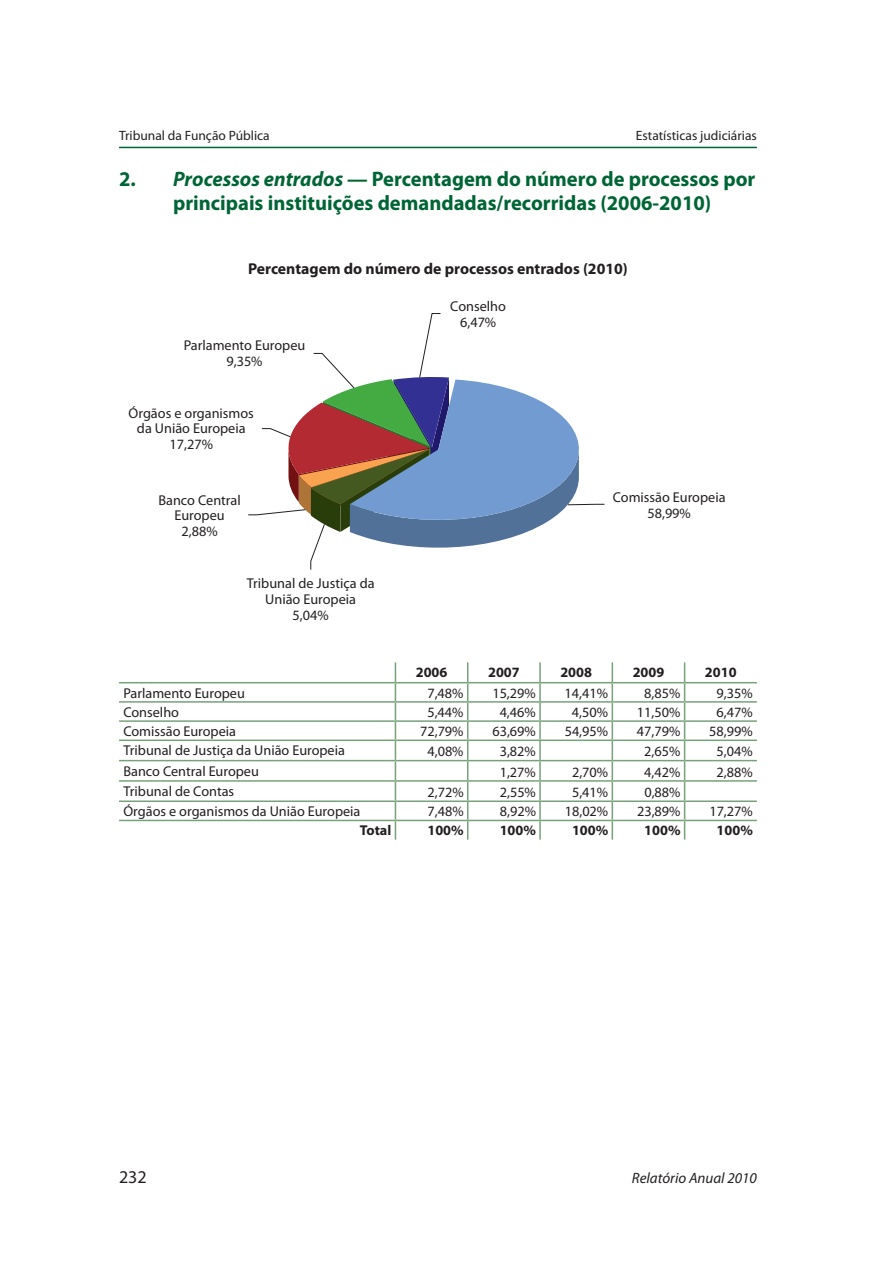
<style>
.page{position:relative;width:893px;height:1263px;background:#fff}
.page>*{position:absolute;margin:0;border:0;box-sizing:border-box;transform-origin:0 0}
.t1{font:700 21px/24px "Myriad Pro";color:#006535;text-align:center}
.t2{font:18px "Myriad Pro";color:#231f20}
.t3{font:700 15.75px "Myriad Pro";color:#231f20}
.t4{font:italic 15px "Myriad Pro";color:#231f20}
.t5{font:14.25px/15.8px "Myriad Pro";color:#231f20;text-align:center}
.t6{font:700 14.25px "Myriad Pro";color:#231f20}
.t7{font:13.5px "Myriad Pro";color:#231f20}
.s1{font-style:italic}
</style>
<div class="page">
<hr style="left:119px;top:147px;width:638px;height:1px;background:#006535">
<svg style="left:248px;top:313px;width:356px;height:257px"></svg>
<hr style="left:539px;top:662px;width:2px;height:20px;background:#77a279">
<hr style="left:119px;top:682px;width:276px;height:1px;background:#77a279">
<hr style="left:395px;top:682px;width:73px;height:1px;background:#77a279">
<hr style="left:468px;top:682px;width:72px;height:1px;background:#77a279">
<hr style="left:540px;top:682px;width:72px;height:1px;background:#77a279">
<hr style="left:612px;top:682px;width:73px;height:1px;background:#77a279">
<hr style="left:685px;top:682px;width:72px;height:1px;background:#77a279">
<hr style="left:119px;top:701px;width:276px;height:2px;background:#77a279">
<hr style="left:395px;top:701px;width:73px;height:2px;background:#77a279">
<hr style="left:468px;top:701px;width:72px;height:2px;background:#77a279">
<hr style="left:540px;top:701px;width:72px;height:2px;background:#77a279">
<hr style="left:612px;top:701px;width:73px;height:2px;background:#77a279">
<hr style="left:685px;top:701px;width:72px;height:2px;background:#77a279">
<hr style="left:119px;top:720px;width:276px;height:2px;background:#77a279">
<hr style="left:395px;top:720px;width:73px;height:2px;background:#77a279">
<hr style="left:468px;top:720px;width:72px;height:2px;background:#77a279">
<hr style="left:540px;top:720px;width:72px;height:2px;background:#77a279">
<hr style="left:612px;top:720px;width:73px;height:2px;background:#77a279">
<hr style="left:685px;top:720px;width:72px;height:2px;background:#77a279">
<hr style="left:119px;top:739px;width:276px;height:2px;background:#77a279">
<hr style="left:395px;top:739px;width:73px;height:2px;background:#77a279">
<hr style="left:468px;top:739px;width:72px;height:2px;background:#77a279">
<hr style="left:540px;top:739px;width:72px;height:2px;background:#77a279">
<hr style="left:612px;top:739px;width:73px;height:2px;background:#77a279">
<hr style="left:685px;top:739px;width:72px;height:2px;background:#77a279">
<hr style="left:119px;top:760px;width:276px;height:1px;background:#77a279">
<hr style="left:395px;top:760px;width:73px;height:1px;background:#77a279">
<hr style="left:468px;top:760px;width:72px;height:1px;background:#77a279">
<hr style="left:540px;top:760px;width:72px;height:1px;background:#77a279">
<hr style="left:612px;top:760px;width:73px;height:1px;background:#77a279">
<hr style="left:685px;top:760px;width:72px;height:1px;background:#77a279">
<hr style="left:119px;top:780px;width:276px;height:2px;background:#77a279">
<hr style="left:395px;top:780px;width:73px;height:2px;background:#77a279">
<hr style="left:468px;top:780px;width:72px;height:2px;background:#77a279">
<hr style="left:540px;top:780px;width:72px;height:2px;background:#77a279">
<hr style="left:612px;top:780px;width:73px;height:2px;background:#77a279">
<hr style="left:685px;top:780px;width:72px;height:2px;background:#77a279">
<hr style="left:119px;top:800px;width:276px;height:2px;background:#77a279">
<hr style="left:395px;top:800px;width:73px;height:2px;background:#77a279">
<hr style="left:468px;top:800px;width:72px;height:2px;background:#77a279">
<hr style="left:540px;top:800px;width:72px;height:2px;background:#77a279">
<hr style="left:612px;top:800px;width:73px;height:2px;background:#77a279">
<hr style="left:685px;top:800px;width:72px;height:2px;background:#77a279">
<hr style="left:119px;top:820px;width:276px;height:1px;background:#77a279">
<hr style="left:395px;top:820px;width:73px;height:1px;background:#77a279">
<svg style="left:395px;top:662px;width:1px;height:178px"></svg>
<hr style="left:468px;top:820px;width:72px;height:1px;background:#77a279">
<svg style="left:467px;top:662px;width:1px;height:178px"></svg>
<hr style="left:540px;top:820px;width:72px;height:1px;background:#77a279">
<svg style="left:539px;top:683px;width:2px;height:157px"></svg>
<hr style="left:612px;top:820px;width:73px;height:1px;background:#77a279">
<svg style="left:612px;top:662px;width:1px;height:178px"></svg>
<hr style="left:685px;top:820px;width:72px;height:1px;background:#77a279">
<svg style="left:684px;top:662px;width:1px;height:178px"></svg>
<p class="t7" style="left:119px;top:127px;width:152px">Tribunal da Função Pública</p>
<p class="t7" style="left:636px;top:127px;width:122px">Estatísticas judiciárias</p>
<h1 class="t1" style="left:119px;top:166px;width:638px">2. <span class="s1">Processos entrados</span> — Percentagem do número de processos por principais instituições demandadas/recorridas (2006-2010)</h1>
<p class="t3" style="left:248px;top:259px;width:381px">Percentagem do número de processos entrados (2010)</p>
<p class="t5" style="left:184px;top:338px;width:123px">Parlamento Europeu<br>9,35%</p>
<p class="t5" style="left:129px;top:405px;width:127px">Órgãos e organismos da União Europeia<br>17,27%</p>
<p class="t5" style="left:158px;top:492px;width:84px">Banco Central<br>Europeu<br>2,88%</p>
<p class="t5" style="left:247px;top:575px;width:129px">Tribunal de Justiça da<br>União Europeia<br>5,04%</p>
<p class="t5" style="left:450px;top:299px;width:57px">Conselho<br>6,47%</p>
<p class="t5" style="left:613px;top:489px;width:114px">Comissão Europeia<br>58,99%</p>
<p class="t6" style="left:416px;top:663px;width:33px">2006</p>
<p class="t6" style="left:488px;top:663px;width:33px">2007</p>
<p class="t6" style="left:560px;top:663px;width:33px">2008</p>
<p class="t6" style="left:633px;top:663px;width:33px">2009</p>
<p class="t6" style="left:705px;top:663px;width:33px">2010</p>
<p class="t5" style="left:123px;top:685px;width:123px">Parlamento Europeu</p>
<p class="t5" style="left:427px;top:685px;width:38px">7,48%</p>
<p class="t5" style="left:492px;top:685px;width:45px">15,29%</p>
<p class="t5" style="left:565px;top:685px;width:45px">14,41%</p>
<p class="t5" style="left:644px;top:685px;width:38px">8,85%</p>
<p class="t5" style="left:716px;top:685px;width:38px">9,35%</p>
<p class="t5" style="left:123px;top:704px;width:57px">Conselho</p>
<p class="t5" style="left:427px;top:704px;width:38px">5,44%</p>
<p class="t5" style="left:500px;top:704px;width:38px">4,46%</p>
<p class="t5" style="left:572px;top:704px;width:38px">4,50%</p>
<p class="t5" style="left:637px;top:704px;width:45px">11,50%</p>
<p class="t5" style="left:717px;top:704px;width:38px">6,47%</p>
<p class="t5" style="left:123px;top:723px;width:114px">Comissão Europeia</p>
<p class="t5" style="left:420px;top:723px;width:45px">72,79%</p>
<p class="t5" style="left:492px;top:723px;width:45px">63,69%</p>
<p class="t5" style="left:565px;top:723px;width:45px">54,95%</p>
<p class="t5" style="left:637px;top:723px;width:45px">47,79%</p>
<p class="t5" style="left:709px;top:723px;width:45px">58,99%</p>
<p class="t5" style="left:123px;top:742px;width:223px">Tribunal de Justiça da União Europeia</p>
<p class="t5" style="left:427px;top:743px;width:38px">4,08%</p>
<p class="t5" style="left:500px;top:743px;width:38px">3,82%</p>
<p class="t5" style="left:644px;top:743px;width:38px">2,65%</p>
<p class="t5" style="left:717px;top:743px;width:38px">5,04%</p>
<p class="t5" style="left:123px;top:763px;width:137px">Banco Central Europeu</p>
<p class="t5" style="left:500px;top:764px;width:38px">1,27%</p>
<p class="t5" style="left:572px;top:764px;width:38px">2,70%</p>
<p class="t5" style="left:644px;top:764px;width:38px">4,42%</p>
<p class="t5" style="left:717px;top:764px;width:38px">2,88%</p>
<p class="t5" style="left:123px;top:783px;width:112px">Tribunal de Contas</p>
<p class="t5" style="left:427px;top:784px;width:38px">2,72%</p>
<p class="t5" style="left:500px;top:784px;width:38px">2,55%</p>
<p class="t5" style="left:572px;top:784px;width:38px">5,41%</p>
<p class="t5" style="left:644px;top:784px;width:38px">0,88%</p>
<p class="t5" style="left:123px;top:803px;width:238px">Órgãos e organismos da União Europeia</p>
<p class="t5" style="left:427px;top:803px;width:38px">7,48%</p>
<p class="t5" style="left:500px;top:803px;width:38px">8,92%</p>
<p class="t5" style="left:565px;top:803px;width:45px">18,02%</p>
<p class="t5" style="left:637px;top:803px;width:45px">23,89%</p>
<p class="t5" style="left:709px;top:803px;width:45px">17,27%</p>
<p class="t6" style="left:360px;top:821px;width:33px">Total</p>
<p class="t6" style="left:427px;top:821px;width:38px">100%</p>
<p class="t6" style="left:500px;top:821px;width:38px">100%</p>
<p class="t6" style="left:572px;top:821px;width:38px">100%</p>
<p class="t6" style="left:644px;top:821px;width:38px">100%</p>
<p class="t6" style="left:717px;top:821px;width:38px">100%</p>
<p class="t2" style="left:119px;top:1166px;width:29px">232</p>
<p class="t4" style="left:632px;top:1168px;width:127px">Relatório Anual 2010</p>
</div>
